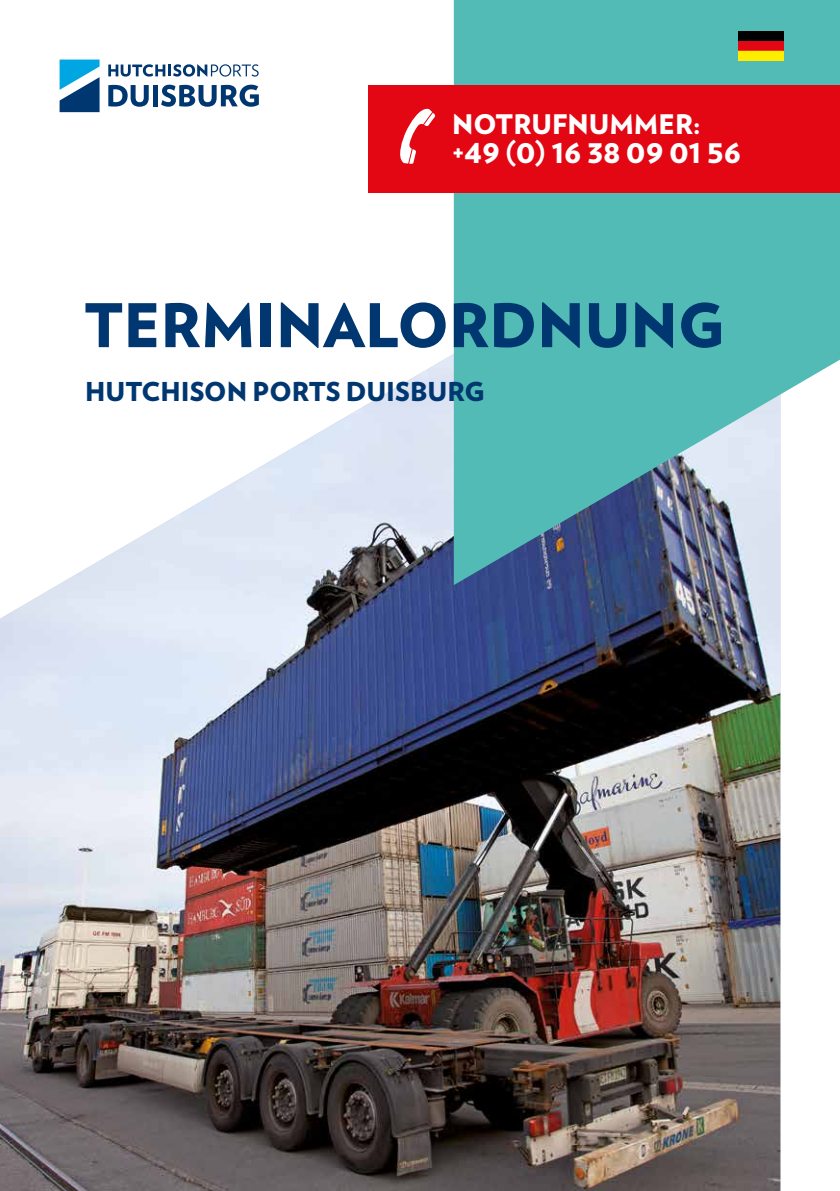
<style>
.page{position:relative;width:840px;height:1191px;background:#fff}
.page>*{position:absolute;margin:0;border:0;box-sizing:border-box;transform-origin:0 0}
.t1{font:900 60px "Verlag";color:#003770}
.t2{font:900 27px/29.4px "Verlag";color:#fff}
.t3{font:900 26px "Verlag";color:#003770}
</style>
<div class="page">
<img style="left:0;top:163px;width:780px;height:1028px">
<svg style="left:108px;top:64px;width:150px;height:13px"></svg>
<svg style="left:60px;top:60px;width:39px;height:52px"></svg>
<svg style="left:108px;top:85px;width:41px;height:22px"></svg>
<div style="left:153px;top:85px;width:5px;height:21px;background:#003770"></div>
<svg style="left:161px;top:85px;width:98px;height:22px"></svg>
<svg style="left:453px;top:0;width:386px;height:585px;background:#65b6b7"></svg>
<div style="left:369px;top:85px;width:470px;height:108px;background:#e30613"></div>
<svg style="left:400px;top:108px;width:35px;height:56px"></svg>
<div style="left:737px;top:51px;width:45px;height:9px;background:#ffed00"></div>
<div style="left:737px;top:31px;width:45px;height:10px;background:#000"></div>
<div style="left:737px;top:41px;width:45px;height:10px;background:#e30613"></div>
<p class="t2" style="left:452px;top:108px;width:290px">NOTRUFNUMMER: +49 (0) 16 38 09 01 56</p>
<h1 class="t1" style="left:84px;top:276px;width:641px">TERMINALORDNUNG</h1>
<p class="t3" style="left:85px;top:370px;width:401px">HUTCHISON PORTS DUISBURG</p>
</div>
